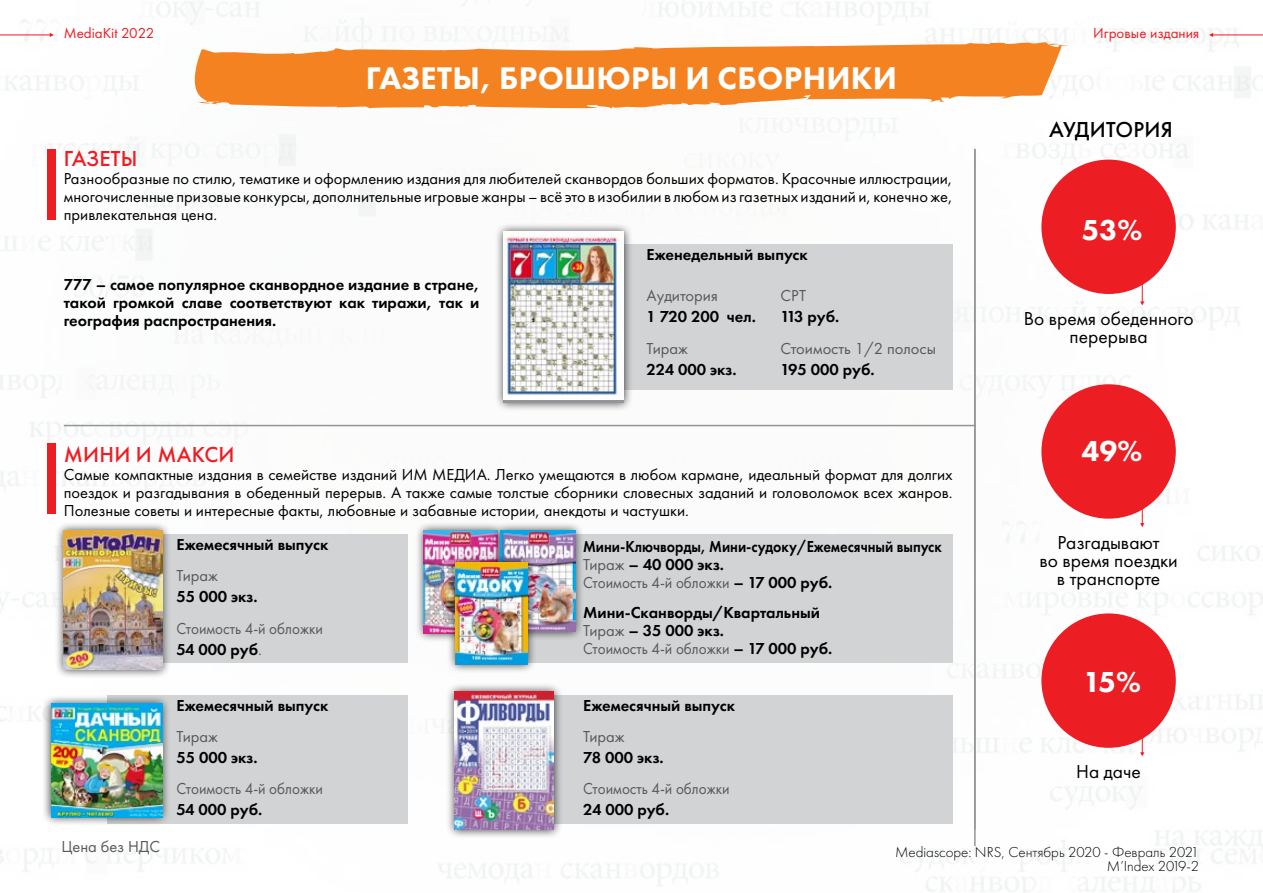
<style>
.page{position:relative;width:1263px;height:893px;background:#fff}
.page>*{position:absolute;margin:0;border:0;box-sizing:border-box;transform-origin:0 0}
.t1{font:800 32.4px "Futura PT";letter-spacing:.01em;color:#fff}
.t2{font:800 30px "Futura PT";color:#fff}
.t3{font:500 22.5px "Futura PT";letter-spacing:.01em;color:#ed1d24}
.t4{font:500 22.5px "Futura PT";letter-spacing:.01em;color:#000}
.t5{font:19.5px/18px "Futura PT";color:#000;text-align:center}
.t6{font:16.5px/18px "Futura PT";color:#000;text-align:justify}
.t7{font:600 16.5px/18px "Futura PT";color:#000;text-align:justify}
.t8{font:600 16.5px/18px "Futura PT";color:#000;scale:.89 1}
.t9{font:16.5px/21px "Futura PT";color:#58595b;scale:.92 1}
.t10{font:16.5px "Futura PT";color:#58595b}
.t11{font:300 15px/13.5px "Futura PT";color:#000;text-align:right}
.t12{font:15px "Futura PT";color:#ed1d24}
.s1{font-weight:600;color:#000}
.s2{font-weight:400;color:#58595b}
</style>
<div class="page">
<img style="left:0;top:0;width:1263px;height:893px">
<hr style="left:0;top:35px;width:51px;height:1px;background:#ed1d24">
<hr style="left:1211px;top:35px;width:52px;height:1px;background:#ed1d24">
<svg style="left:50px;top:33px;width:4px;height:4px"></svg>
<svg style="left:1209px;top:33px;width:4px;height:4px"></svg>
<div style="left:600px;top:244px;width:352px;height:146px;background:#d1d3d4"></div>
<div style="left:107px;top:534px;width:301px;height:129px;background:#d1d3d4"></div>
<div style="left:516px;top:534px;width:436px;height:129px;background:#d1d3d4"></div>
<div style="left:107px;top:695px;width:301px;height:128px;background:#d1d3d4"></div>
<div style="left:504px;top:695px;width:448px;height:128px;background:#d1d3d4"></div>
<svg style="left:183px;top:41px;width:885px;height:68px;fill:#f58220"></svg>
<hr style="left:64px;top:425px;width:912px;height:1px;background:#939598">
<hr style="left:974px;top:149px;width:2px;height:697px;background:#939598">
<hr style="left:1142px;top:252px;width:1px;height:51px;background:#ed1d24">
<svg style="left:1140px;top:301px;width:4px;height:4px"></svg>
<hr style="left:1142px;top:473px;width:1px;height:52px;background:#ed1d24">
<svg style="left:1140px;top:523px;width:4px;height:4px"></svg>
<hr style="left:1142px;top:673px;width:1px;height:81px;background:#ed1d24">
<svg style="left:1140px;top:752px;width:4px;height:4px"></svg>
<div style="left:1041px;top:160px;width:135px;height:134px;background:#ed1d24;border-radius:50%"></div>
<div style="left:1041px;top:384px;width:135px;height:135px;background:#ed1d24;border-radius:50%"></div>
<div style="left:1041px;top:613px;width:135px;height:135px;background:#ed1d24;border-radius:50%"></div>
<div style="left:495px;top:223px;width:138px;height:188px;background:#000;opacity:.75"></div>
<img style="left:504px;top:232px;width:120px;height:168px">
<div style="left:55px;top:521px;width:116px;height:158px;background:#000;opacity:.75"></div>
<img style="left:64px;top:530px;width:98px;height:140px">
<div style="left:42px;top:695px;width:129px;height:131px;background:#000;opacity:.75"></div>
<img style="left:51px;top:704px;width:111px;height:113px">
<div style="left:47px;top:149px;width:8px;height:70px;background:#ed1d24"></div>
<div style="left:47px;top:443px;width:8px;height:71px;background:#ed1d24"></div>
<div style="left:415px;top:522px;width:91px;height:120px;background:#000;opacity:.75"></div>
<img style="left:424px;top:531px;width:68px;height:102px">
<div style="left:492px;top:522px;width:93px;height:119px;background:#000;opacity:.75"></div>
<img style="left:501px;top:531px;width:74px;height:100px">
<div style="left:446px;top:554px;width:90px;height:120px;background:#000;opacity:.75"></div>
<img style="left:455px;top:563px;width:72px;height:102px">
<div style="left:446px;top:682px;width:117px;height:157px;background:#000;opacity:.75"></div>
<img style="left:455px;top:691px;width:99px;height:139px">
<p class="t12" style="left:64px;top:24px;width:92px">MediaKit 2022</p>
<p class="t12" style="left:1093px;top:24px;width:107px">Игровые издания</p>
<h1 class="t1" style="left:366px;top:57px;width:533px">ГАЗЕТЫ, БРОШЮРЫ И СБОРНИКИ</h1>
<h3 class="t4" style="left:1049px;top:116px;width:125px">АУДИТОРИЯ</h3>
<h3 class="t3" style="left:64px;top:145px;width:75px">ГАЗЕТЫ</h3>
<p class="t6" style="left:64px;top:170px;width:890px">Разнообразные по стилю, тематике и оформлению издания для любителей сканвордов больших форматов. Красочные иллюстрации, многочисленные призовые конкурсы, дополнительные игровые жанры – всё это в изобилии в любом из газетных изданий и, конечно же, привлекательная цена.</p>
<p class="t7" style="left:64px;top:275px;width:417px">777 – самое популярное сканвордное издание в стране, такой громкой славе соответствуют как тиражи, так и география распространения.</p>
<p class="t7" style="left:646px;top:245px;width:163px">Еженедельный выпуск</p>
<p class="t10" style="left:646px;top:286px;width:73px">Аудитория</p>
<p class="t7" style="left:646px;top:307px;width:111px">1 720 200 чел.</p>
<p class="t10" style="left:646px;top:338px;width:43px">Тираж</p>
<p class="t7" style="left:646px;top:360px;width:92px">224 000 экз.</p>
<p class="t10" style="left:780px;top:286px;width:27px">СРТ</p>
<p class="t7" style="left:780px;top:307px;width:60px">113 руб.</p>
<p class="t10" style="left:780px;top:338px;width:157px">Стоимость 1/2 полосы</p>
<p class="t7" style="left:780px;top:360px;width:96px">195 000 руб.</p>
<h3 class="t3" style="left:64px;top:441px;width:172px">МИНИ И МАКСИ</h3>
<p class="t6" style="left:64px;top:466px;width:890px">Самые компактные издания в семействе изданий ИМ МЕДИА. Легко умещаются в любом кармане, идеальный формат для долгих поездок и разгадывания в обеденный перерыв. А также самые толстые сборники словесных заданий и головоломок всех жанров.<br>Полезные советы и интересные факты, любовные и забавные истории, анекдоты и частушки.</p>
<p class="t7" style="left:176px;top:536px;width:153px">Ежемесячный выпуск</p>
<p class="t10" style="left:176px;top:566px;width:43px">Тираж</p>
<p class="t7" style="left:176px;top:587px;width:83px">55 000 экз.</p>
<p class="t9" style="left:176px;top:617px;width:161px">Стоимость 4-й обложки<br><span class="s1">54 000 руб</span>.</p>
<p class="t8" style="left:583px;top:537px;width:404px">Мини-Ключворды, Мини-судоку/Ежемесячный выпуск<br><span class="s2">Тираж</span> – 40 000 экз.<br><span class="s2">Стоимость 4-й обложки</span> – 17 000 руб.</p>
<p class="t7" style="left:583px;top:603px;width:251px;text-align:left">Мини-Сканворды/Квартальный<br><span class="s2">Тираж</span> – 35 000 экз.<br><span class="s2">Стоимость 4-й обложки</span> – 17 000 руб.</p>
<p class="t7" style="left:176px;top:696px;width:153px">Ежемесячный выпуск</p>
<p class="t7" style="left:583px;top:696px;width:153px">Ежемесячный выпуск</p>
<p class="t10" style="left:176px;top:727px;width:43px">Тираж</p>
<p class="t7" style="left:176px;top:748px;width:83px">55 000 экз.</p>
<p class="t9" style="left:176px;top:778px;width:161px">Стоимость 4-й обложки</p>
<p class="t7" style="left:176px;top:801px;width:87px">54 000 руб.</p>
<p class="t10" style="left:583px;top:727px;width:43px">Тираж</p>
<p class="t7" style="left:583px;top:748px;width:82px">78 000 экз.</p>
<p class="t9" style="left:583px;top:778px;width:161px">Стоимость 4-й обложки</p>
<p class="t7" style="left:583px;top:801px;width:88px">24 000 руб.</p>
<h2 class="t2" style="left:1081px;top:211px;width:62px">53%</h2>
<p class="t5" style="left:1024px;top:309px;width:171px">Во время обеденного перерыва</p>
<h2 class="t2" style="left:1081px;top:432px;width:62px">49%</h2>
<p class="t5" style="left:1039px;top:533px;width:140px">Разгадывают<br>во время поездки в транспорте</p>
<h2 class="t2" style="left:1083px;top:663px;width:60px">15%</h2>
<p class="t5" style="left:1076px;top:762px;width:66px">На даче</p>
<p class="t10" style="left:62px;top:836px;width:100px">Цена без НДС</p>
<p class="t11" style="left:895px;top:846px;width:306px">Mediascope: NRS, Сентябрь 2020 - Февраль 2021<br>M’Index 2019-2</p>
</div>
